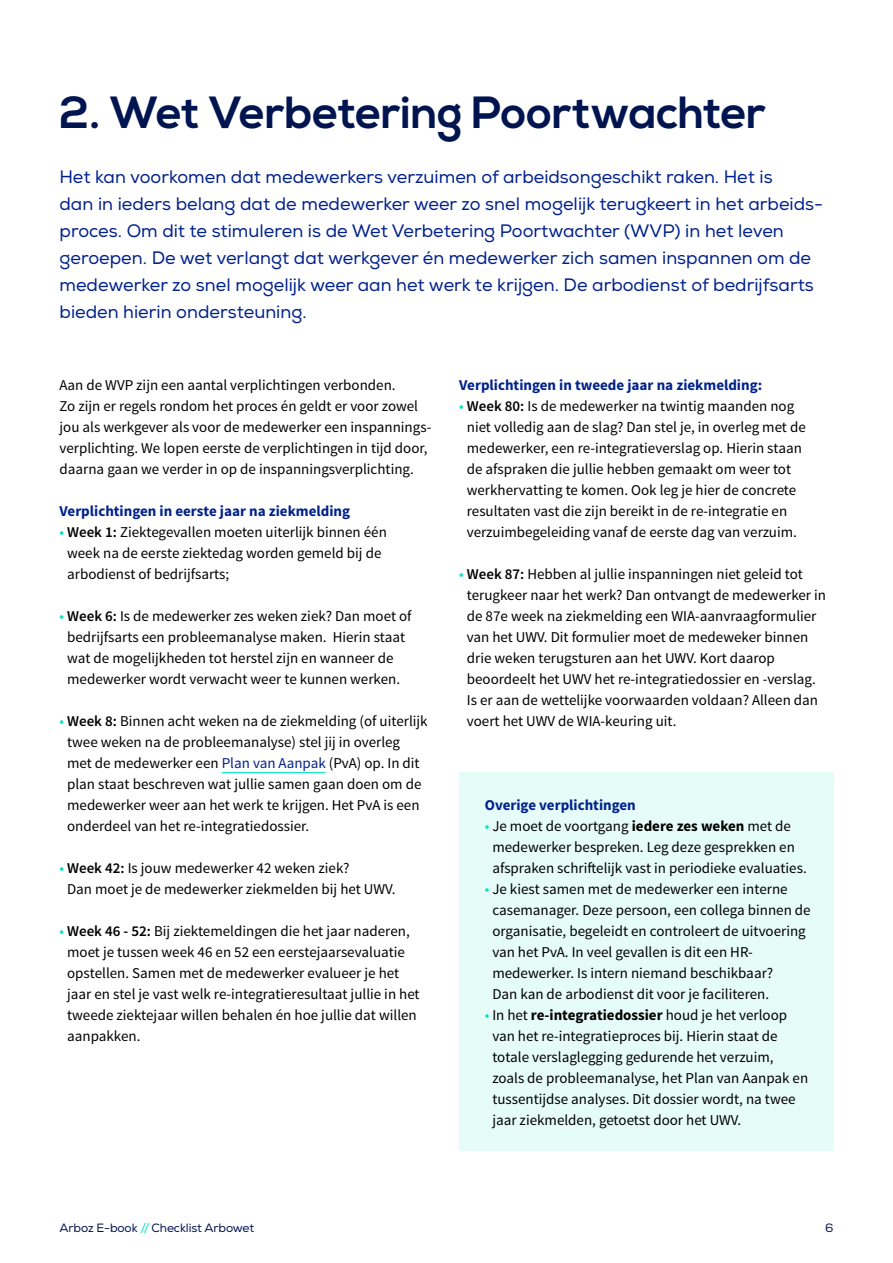
<style>
.page{position:relative;width:893px;height:1263px;background:#fff}
.page>*{position:absolute;margin:0;border:0;box-sizing:border-box;transform-origin:0 0}
.t1{font:700 45px "Nexa";letter-spacing:-.01em;color:#001450}
.t2{font:18px/27px "Nexa";color:#00218c}
.t3{font:15px/21px "Source Sans Pro";color:#000}
.t4{font:700 15px "Source Sans Pro";color:#00218c}
.t5{font:12px "Nexa";letter-spacing:-.01em;color:#001450}
.s1{color:#00e6ba}
.s2{font-weight:600}
.s3{color:#00218c}
.s4{font-weight:700}
</style>
<div class="page">
<hr style="left:222px;top:772px;width:104px;height:1px;background:#00e6ba">
<div style="left:459px;top:772px;width:374px;height:378px;background:#e6fcf8"></div>
<h1 class="t1" style="left:60px;top:86px;width:708px">2. Wet Verbetering Poortwachter</h1>
<p class="t2" style="left:60px;top:163px;width:763px">Het kan voorkomen dat medewerkers verzuimen of arbeidsongeschikt raken. Het is<br>dan in ieders belang dat de medewerker weer zo snel mogelijk terugkeert in het arbeids&shy;proces. Om dit te stimuleren is de Wet Verbetering Poortwachter (WVP) in het leven geroepen. De wet verlangt dat werkgever én medewerker zich samen inspannen om de medewerker zo snel mogelijk weer aan het werk te krijgen. De arbodienst of bedrijfsarts bieden hierin ondersteuning.</p>
<p class="t3" style="left:60px;top:375px;width:372px">Aan de WVP zijn een aantal verplichtingen verbonden.<br>Zo zijn er regels rondom het proces én geldt er voor zowel jou als werkgever als voor de medewerker een inspannings&shy;verplichting. We lopen eerste de verplichtingen in tijd door, daarna gaan we verder in op de inspanningsverplichting.</p>
<p class="t4" style="left:60px;top:501px;width:292px">Verplichtingen in eerste jaar na ziekmelding</p>
<p class="t3" style="left:67px;top:522px;width:321px;text-indent:-8px"><span class="s1">•</span> <span class="s2">Week 1:</span> Ziektegevallen moeten uiterlijk binnen één week na de eerste ziektedag worden gemeld bij de arbodienst of bedrijfsarts;</p>
<p class="t3" style="left:67px;top:606px;width:346px;text-indent:-8px"><span class="s1">•</span> <span class="s2">Week 6:</span> Is de medewerker zes weken ziek? Dan moet of bedrijfsarts een probleemanalyse maken. Hierin staat wat de mogelijkheden tot herstel zijn en wanneer de medewerker wordt verwacht weer te kunnen werken.</p>
<p class="t3" style="left:67px;top:711px;width:362px;text-indent:-8px"><span class="s1">•</span> <span class="s2">Week 8:</span> Binnen acht weken na de ziekmelding (of uiterlijk twee weken na de probleemanalyse) stel jij in overleg met de medewerker een <span class="s3">Plan van Aanpak</span> (PvA) op. In dit plan staat beschreven wat jullie samen gaan doen om de medewerker weer aan het werk te krijgen. Het PvA is een onderdeel van het re-integratiedossier.</p>
<p class="t3" style="left:67px;top:858px;width:330px;text-indent:-8px"><span class="s1">•</span> <span class="s2">Week 42:</span> Is jouw medewerker 42 weken ziek?<br>Dan moet je de medewerker ziekmelden bij het UWV.</p>
<p class="t3" style="left:67px;top:921px;width:354px;text-indent:-8px"><span class="s1">•</span> <span class="s2">Week 46 - 52:</span> Bij ziektemeldingen die het jaar naderen, moet je tussen week 46 en 52 een eerstejaarsevaluatie opstellen. Samen met de medewerker evalueer je het jaar en stel je vast welk re-integratieresultaat jullie in het tweede ziektejaar willen behalen én hoe jullie dat willen aanpakken.</p>
<p class="t4" style="left:459px;top:375px;width:304px">Verplichtingen in tweede jaar na ziekmelding:</p>
<p class="t3" style="left:467px;top:396px;width:340px;text-indent:-8px"><span class="s1">•</span> <span class="s2">Week 80:</span> Is de medewerker na twintig maanden nog niet volledig aan de slag? Dan stel je, in overleg met de medewerker, een re-integratieverslag op. Hierin staan de afspraken die jullie hebben gemaakt om weer tot werkhervatting te komen. Ook leg je hier de concrete resultaten vast die zijn bereikt in de re-integratie en verzuimbegeleiding vanaf de eerste dag van verzuim.</p>
<p class="t3" style="left:467px;top:564px;width:361px;text-indent:-8px"><span class="s1">•</span> <span class="s2">Week 87:</span> Hebben al jullie inspanningen niet geleid tot terugkeer naar het werk? Dan ontvangt de medewerker in de 87e week na ziekmelding een WIA-aanvraagformulier van het UWV. Dit formulier moet de medeweker binnen drie weken terugsturen aan het UWV. Kort daarop beoordeelt het UWV het re-integratiedossier en -verslag.<br>Is er aan de wettelijke voorwaarden voldaan? Alleen dan voert het UWV de WIA-keuring uit.</p>
<p class="t4" style="left:485px;top:795px;width:153px">Overige verplichtingen</p>
<p class="t3" style="left:492px;top:816px;width:316px;text-indent:-8px"><span class="s1">•</span> Je moet de voortgang <span class="s4">iedere zes weken</span> met de medewerker bespreken. Leg deze gesprekken en afspraken schriftelijk vast in periodieke evaluaties.</p>
<p class="t3" style="left:492px;top:879px;width:320px;text-indent:-8px"><span class="s1">•</span> Je kiest samen met de medewerker een interne casemanager. Deze persoon, een collega binnen de organisatie, begeleidt en controleert de uitvoering van het PvA. In veel gevallen is dit een HR&shy;medewerker. Is intern niemand beschikbaar?<br>Dan kan de arbodienst dit voor je faciliteren.</p>
<p class="t3" style="left:492px;top:1005px;width:317px;text-indent:-8px"><span class="s1">•</span> In het <span class="s4">re-integratiedossier</span> houd je het verloop van het re-integratieproces bij. Hierin staat de totale verslaglegging gedurende het verzuim, zoals de probleemanalyse, het Plan van Aanpak en tussentijdse analyses. Dit dossier wordt, na twee jaar ziekmelden, getoetst door het UWV.</p>
<p class="t5" style="left:60px;top:1221px;width:196px">Arboz E-book <span class="s1">//</span> Checklist Arbowet</p>
<p class="t5" style="left:825px;top:1221px;width:10px">6</p>
</div>
